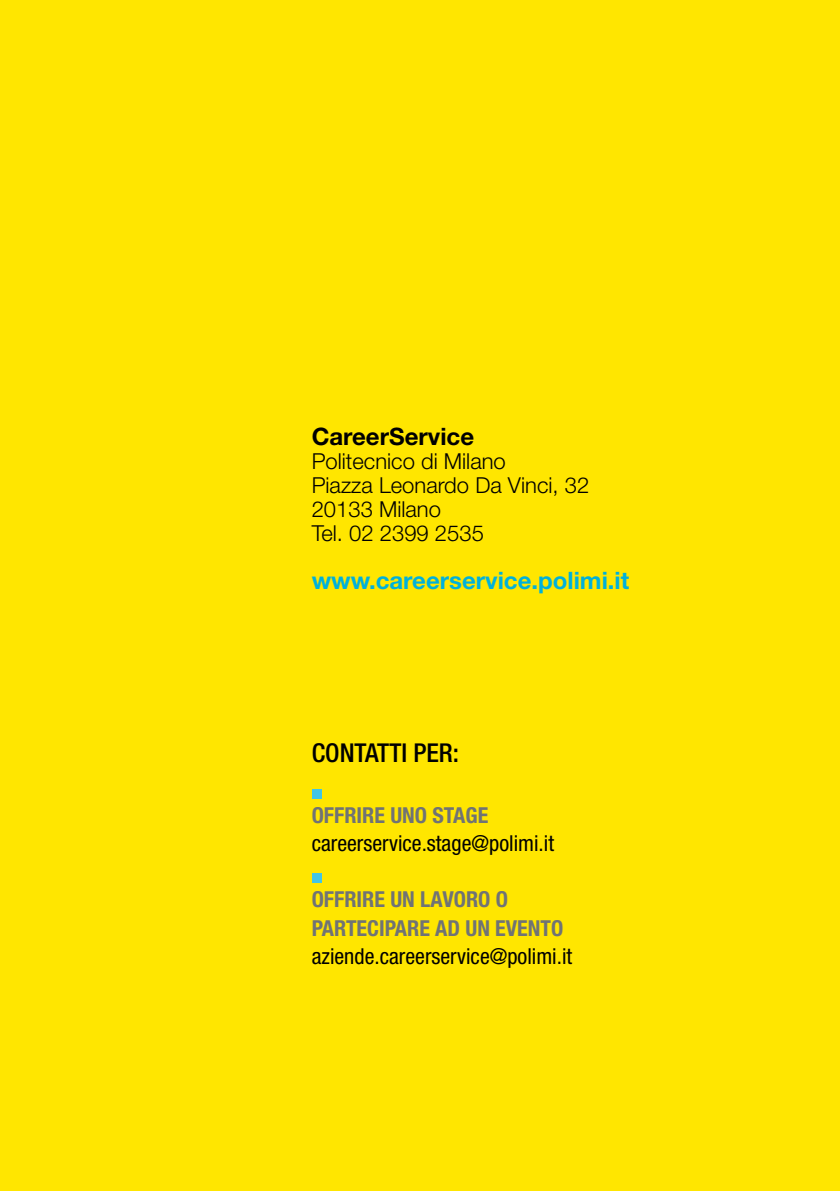
<style>
.page{position:relative;width:840px;height:1191px;background:#fff}
.page>*{position:absolute;margin:0;border:0;box-sizing:border-box;transform-origin:0 0}
.t1{font:500 condensed 26px "Helvetica Neue LT Std";color:#000}
.t2{font:700 24px "Helvetica Neue LT Std";color:#00b1da}
.t3{font:700 24px "Helvetica Neue LT Std";color:#000}
.t4{font:300 22px/24px "Helvetica Neue LT Std";color:#000}
.t5{font:condensed 22px "Helvetica Neue LT Std";color:#000}
.t6{font:700 condensed 22px/28.8px "Helvetica Neue LT Std";color:#707375}
</style>
<div class="page">
<div style="left:0;top:0;width:839px;height:1191px;background:#ffe600"></div>
<div style="left:311px;top:872px;width:10px;height:10px;background:#42c5e6"></div>
<div style="left:311px;top:789px;width:10px;height:9px;background:#42c5e6"></div>
<p class="t3" style="left:311px;top:422px;width:164px">CareerService</p>
<p class="t4" style="left:311px;top:449px;width:279px">Politecnico di Milano<br>Piazza Leonardo Da Vinci, 32<br>20133 Milano<br>Tel. 02 2399 2535</p>
<p class="t2" style="left:311px;top:566px;width:319px">www.careerservice.polimi.it</p>
<p class="t1" style="left:311px;top:736px;width:149px">CONTATTI PER:</p>
<p class="t6" style="left:311px;top:800px;width:178px">OFFRIRE UNO STAGE</p>
<p class="t5" style="left:311px;top:830px;width:244px">careerservice.stage@polimi.it</p>
<p class="t6" style="left:311px;top:884px;width:253px">OFFRIRE UN LAVORO O<br>PARTECIPARE AD UN EVENTO</p>
<p class="t5" style="left:311px;top:943px;width:262px">aziende.careerservice@polimi.it</p>
</div>
